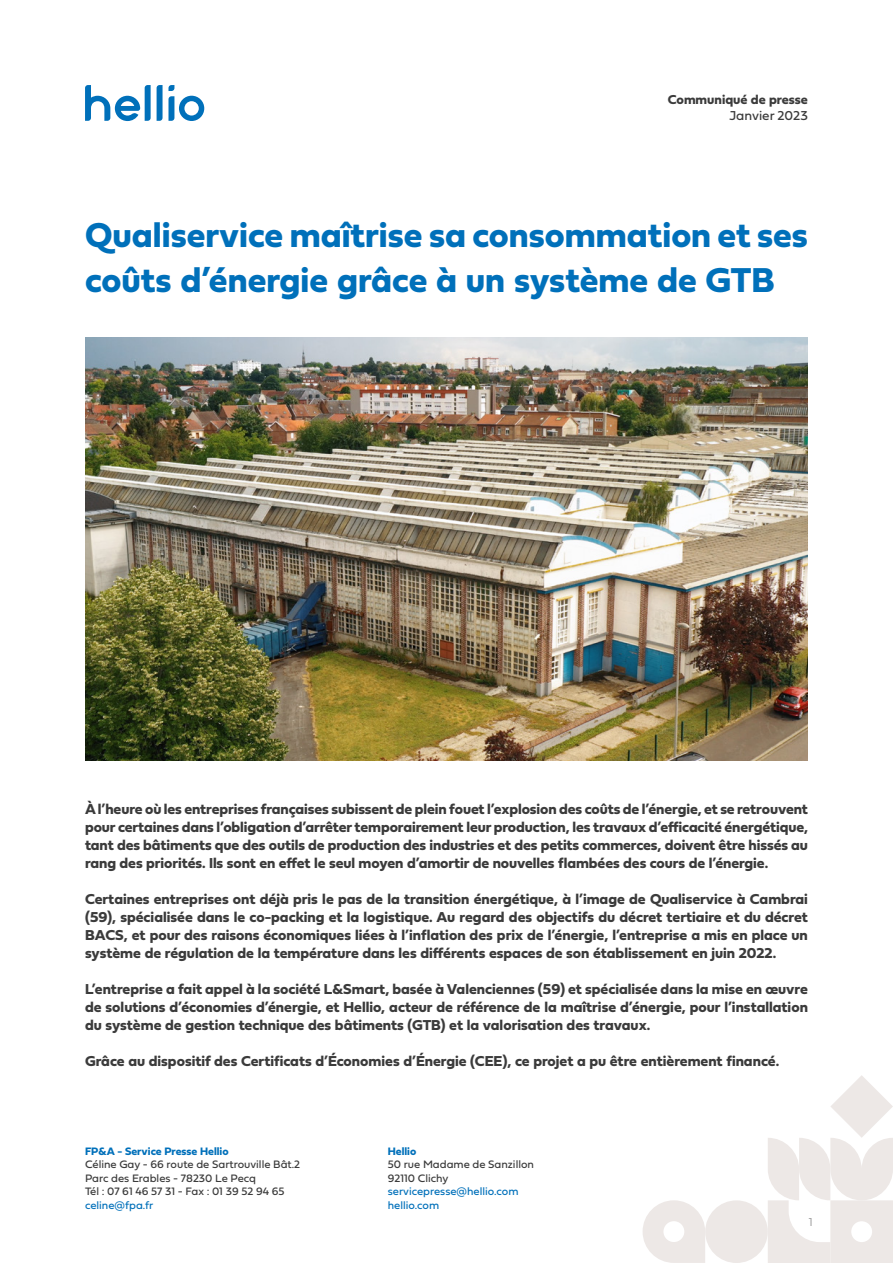
<style>
.page{position:relative;width:893px;height:1263px;background:#fff}
.page>*{position:absolute;margin:0;border:0;box-sizing:border-box;transform-origin:0 0}
.Titre{font:36px/45px "Fieldwork Geo Bold";color:#0070ba}
.RETRAIT{font:15px/18px "Fieldwork Geo Bold";color:#3b3b3b;text-align:justify}
.t1{font:13.5px/16.2px "Fieldwork Geo Bold";color:#3b3b3b;text-align:right}
.t2{font:12px "Fieldwork Geo Light";color:#9d9d9d}
.t3{font:11.25px/13.5px "Fieldwork Geo Regular";color:#3b3b3b}
.t4{font:11.25px/13.5px "Fieldwork Geo Regular";color:#0070ba}
.t5{font:11.25px "Fieldwork Geo Bold";color:#0070ba}
.s1{font-family:"Fieldwork Geo Regular"}
</style>
<div class="page">
<svg style="left:643px;top:1200px;width:62px;height:63px"></svg>
<svg style="left:768px;top:1075px;width:125px;height:188px"></svg>
<div style="left:705px;top:1200px;width:63px;height:63px;background:#ede8e6;border-radius:50%"></div>
<svg style="left:85px;top:85px;width:66px;height:36px"></svg>
<svg style="left:157px;top:85px;width:47px;height:36px"></svg>
<img style="left:85px;top:337px;width:723px;height:423px">
<p class="t1" style="left:668px;top:91px;width:142px">Communiqué de presse<br><span class="s1">Janvier 2023</span></p>
<p class="Titre" style="left:85px;top:211px;width:724px">Qualiservice maîtrise sa consommation et ses coûts d’énergie grâce à un système de GTB</p>
<p class="RETRAIT" style="left:85px;top:799px;width:725px">À l’heure où les entreprises françaises subissent de plein fouet l’explosion des coûts de l’énergie, et se retrouvent pour certaines dans l’obligation d’arrêter temporairement leur production, les travaux d’efficacité énergétique, tant des bâtiments que des outils de production des industries et des petits commerces, doivent être hissés au rang des priorités. Ils sont en effet le seul moyen d’amortir de nouvelles flambées des cours de l’énergie.</p>
<p class="RETRAIT" style="left:85px;top:889px;width:724px">Certaines entreprises ont déjà pris le pas de la transition énergétique, à l’image de Qualiservice à Cambrai (59), spécialisée dans le co-packing et la logistique. Au regard des objectifs du décret tertiaire et du décret BACS, et pour des raisons économiques liées à l’inflation des prix de l’énergie, l’entreprise a mis en place un système de régulation de la température dans les différents espaces de son établissement en juin 2022.</p>
<p class="RETRAIT" style="left:85px;top:979px;width:724px">L’entreprise a fait appel à la société L&amp;Smart, basée à Valenciennes (59) et spécialisée dans la mise en œuvre de solutions d’économies d’énergie, et Hellio, acteur de référence de la maîtrise d’énergie, pour l’installation du système de gestion technique des bâtiments (GTB) et la valorisation des travaux.</p>
<p class="RETRAIT" style="left:85px;top:1051px;width:696px">Grâce au dispositif des Certificats d’Économies d’Énergie (CEE), ce projet a pu être entièrement financé.</p>
<p class="t5" style="left:85px;top:1142px;width:145px">FP&amp;A - Service Presse Hellio</p>
<p class="t3" style="left:85px;top:1157px;width:217px">Céline Gay - 66 route de Sartrouville Bât.2<br>Parc des Erables - 78230 Le Pecq<br>Tél : 07 61 46 57 31 - Fax : 01 39 52 94 65</p>
<p class="t4" style="left:85px;top:1198px;width:70px">celine@fpa.fr</p>
<p class="t5" style="left:388px;top:1142px;width:30px">Hellio</p>
<p class="t3" style="left:388px;top:1157px;width:148px">50 rue Madame de Sanzillon<br>92110 Clichy</p>
<p class="t4" style="left:388px;top:1184px;width:132px">servicepresse@hellio.com hellio.com</p>
<p class="t2" style="left:809px;top:1213px;width:6px">1</p>
</div>
